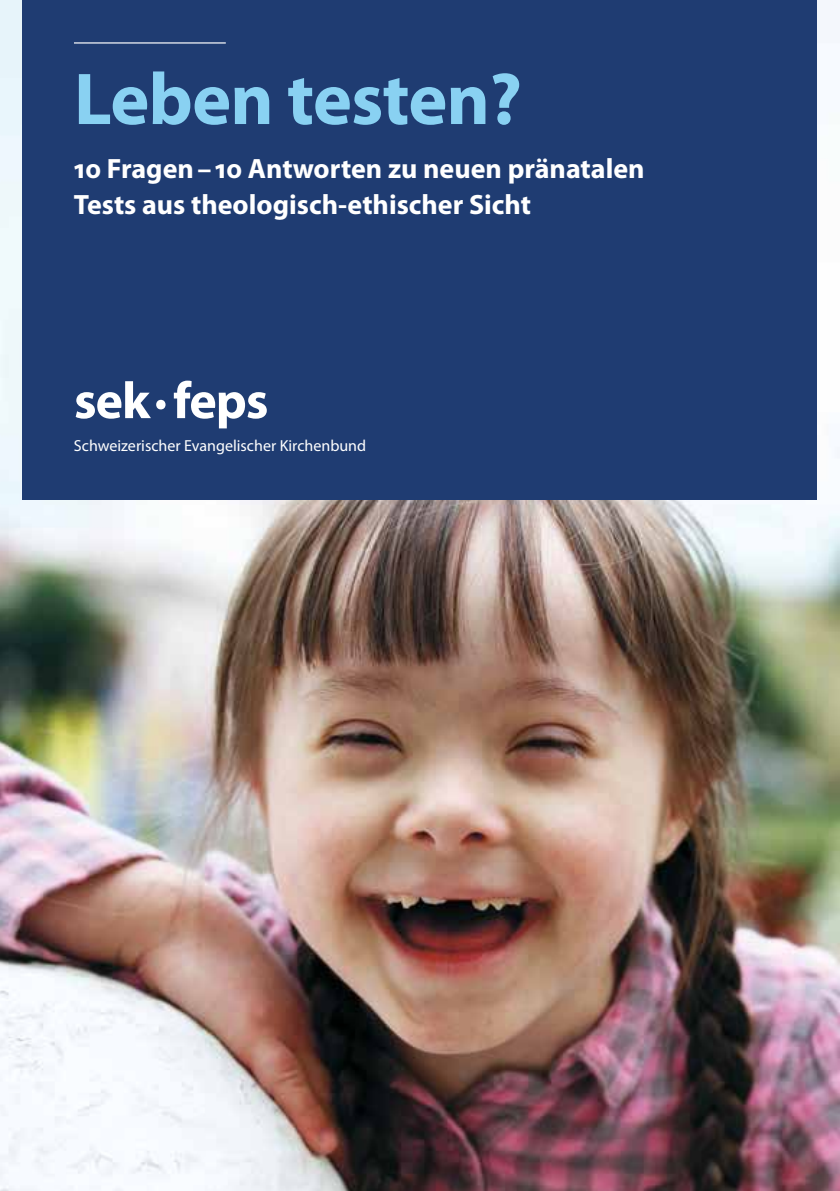
<style>
.page{position:relative;width:840px;height:1191px;background:#fff}
.page>*{position:absolute;margin:0;border:0;box-sizing:border-box;transform-origin:0 0}
.t1{font:700 74px "Myriad Pro";letter-spacing:-.01em;color:#89d1f2}
.t2{font:700 52px "Myriad Pro";letter-spacing:-.02em;color:#fff}
.t3{font:700 28px/36px "Myriad Pro";color:#fff}
.t4{font:16px "Myriad Pro";color:#fff}
</style>
<div class="page">
<img style="left:0;top:0;width:839px;height:1191px">
<div style="left:23px;top:0;width:793px;height:499px;background:#1f3c72"></div>
<hr style="left:74px;top:42px;width:152px;height:2px;background:#fff">
<h1 class="t1" style="left:74px;top:51px;width:449px">Leben testen?</h1>
<p class="t3" style="left:74px;top:150px;width:571px">10 Fragen– 10 Antworten zu neuen pränatalen<br>Tests aus theologisch-ethischer Sicht</p>
<h2 class="t2" style="left:74px;top:367px;width:196px">sek·feps</h2>
<p class="t4" style="left:74px;top:435px;width:293px">Schweizerischer Evangelischer Kirchenbund</p>
</div>
